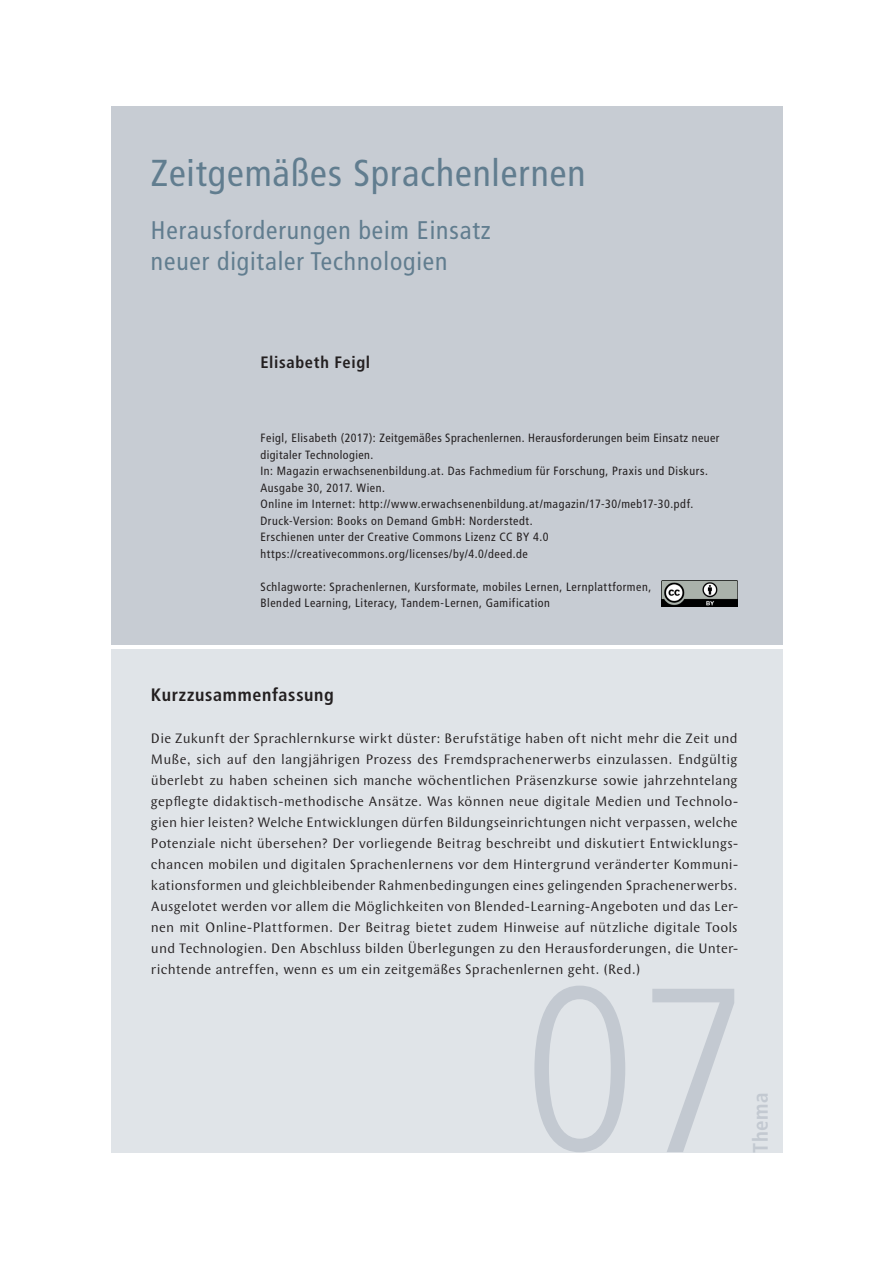
<style>
.page{position:relative;width:893px;height:1263px;background:#fff}
.page>*{position:absolute;margin:0;border:0;box-sizing:border-box;transform-origin:0 0}
.t1{font:300 condensed 234px "Frutiger LT Std";color:#c3c9d1}
.Subüberschrift{font:condensed 37.5px "Frutiger LT Std";letter-spacing:.025em;color:#617d8f}
.Subüberschrift-2{font:condensed 25.5px/31.5px "Frutiger LT Std";letter-spacing:.035em;color:#617d8f}
.Fließtext_ENG{font:700 condensed 21px "Frutiger LT Std";letter-spacing:.015em;color:#c3c9d1}
.t2{font:700 condensed 18px "Frutiger LT Std";letter-spacing:.04em;color:#231f20}
.t3{font:700 condensed 16.5px "Frutiger LT Std";letter-spacing:.04em;color:#231f20}
.Abstract{font:14.25px/21px "Wunderlich";letter-spacing:.01em;color:#231f20;text-align:justify}
.t4{font:condensed 12px/16.5px "Frutiger LT Std";letter-spacing:.045em;color:#231f20}
</style>
<div class="page">
<div style="left:111px;top:106px;width:671px;height:539px;background:#c7ccd3"></div>
<div style="left:111px;top:649px;width:671px;height:503px;background:#e0e4e8"></div>
<img style="left:661px;top:580px;width:77px;height:27px">
<p class="Subüberschrift" style="left:151px;top:151px;width:436px">Zeitgemäßes Sprachenlernen</p>
<p class="Subüberschrift-2" style="left:151px;top:214px;width:341px">Herausforderungen beim Einsatz neuer digitaler Technologien</p>
<p class="t3" style="left:260px;top:352px;width:111px">Elisabeth Feigl</p>
<p class="t4" style="left:260px;top:430px;width:460px">Feigl, Elisabeth (2017): Zeitgemäßes Sprachenlernen. Herausforderungen beim Einsatz neuer digitaler Technologien.</p>
<p class="t4" style="left:260px;top:463px;width:449px">In: Magazin erwachsenenbildung.at. Das Fachmedium für Forschung, Praxis und Diskurs.</p>
<p class="t4" style="left:260px;top:479px;width:126px">Ausgabe 30, 2017. Wien.</p>
<p class="t4" style="left:260px;top:496px;width:434px">Online im Internet: http://www.erwachsenenbildung.at/magazin/17-30/meb17-30.pdf.</p>
<p class="t4" style="left:260px;top:512px;width:274px">Druck-Version: Books on Demand GmbH: Norderstedt.</p>
<p class="t4" style="left:260px;top:529px;width:290px">Erschienen unter der Creative Commons Lizenz CC BY 4.0</p>
<p class="t4" style="left:260px;top:545px;width:269px">https://creativecommons.org/licenses/by/4.0/deed.de</p>
<p class="t4" style="left:260px;top:578px;width:392px">Schlagworte: Sprachenlernen, Kursformate, mobiles Lernen, Lernplattformen,</p>
<p class="t4" style="left:260px;top:595px;width:291px">Blended Learning, Literacy, Tandem-Lernen, Gamification</p>
<p class="t2" style="left:151px;top:684px;width:185px">Kurzzusammenfassung</p>
<p class="Abstract" style="left:151px;top:728px;width:588px">Die Zukunft der Sprachlernkurse wirkt düster: Berufstätige haben oft nicht mehr die Zeit und Muße, sich auf den langjährigen Prozess des Fremdsprachenerwerbs einzulassen. Endgültig überlebt zu haben scheinen sich manche wöchentlichen Präsenzkurse sowie jahrzehntelang gepflegte didaktisch-methodische Ansätze. Was können neue digitale Medien und Technolo&shy;gien hier leisten? Welche Entwicklungen dürfen Bildungseinrichtungen nicht verpassen, welche Potenziale nicht übersehen? Der vorliegende Beitrag beschreibt und diskutiert Entwicklungs&shy;chancen mobilen und digitalen Sprachenlernens vor dem Hintergrund veränderter Kommuni&shy;kationsformen und gleichbleibender Rahmenbedingungen eines gelingenden Sprachenerwerbs.<br>Ausgelotet werden vor allem die Möglichkeiten von Blended-Learning-Angeboten und das Ler&shy;nen mit Online-Plattformen. Der Beitrag bietet zudem Hinweise auf nützliche digitale Tools und Technologien. Den Abschluss bilden Überlegungen zu den Herausforderungen, die Unter&shy;richtende antreffen, wenn es um ein zeitgemäßes Sprachenlernen geht. (Red.)</p>
<p class="t1" style="left:524px;top:938px;width:227px">07</p>
<p class="Fließtext_ENG" style="left:748px;top:1152px;width:61px;rotate:-90deg">Thema</p>
</div>
